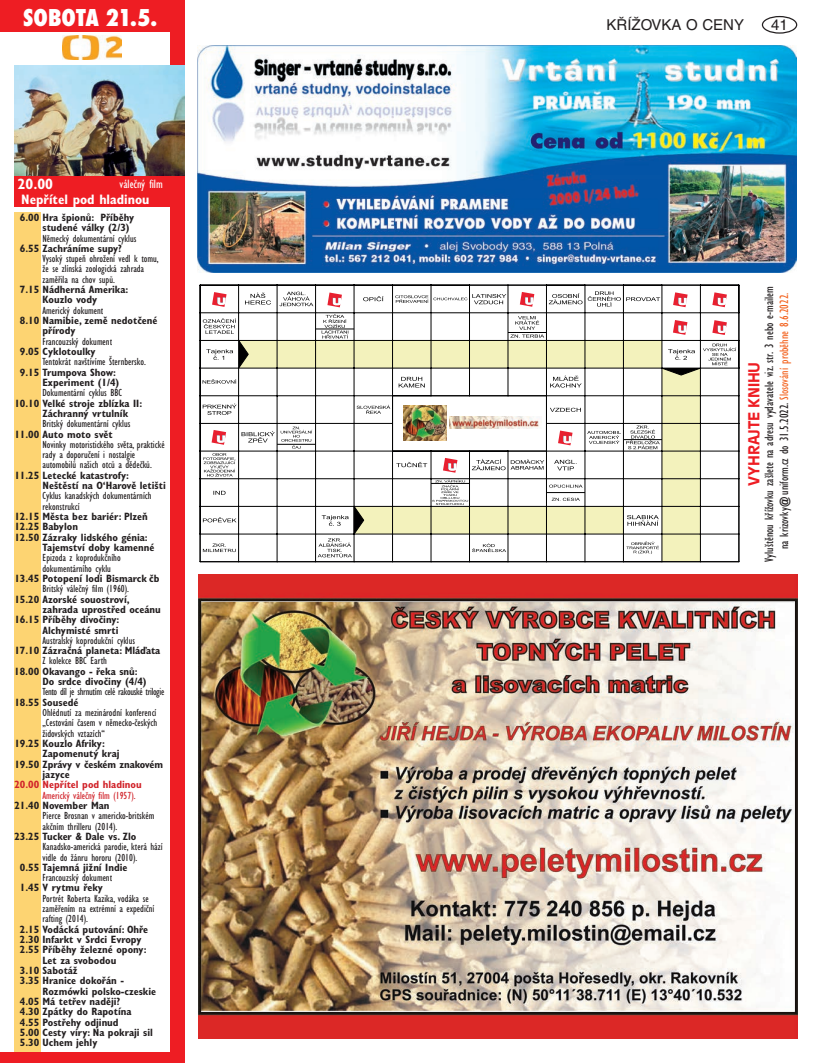
<style>
.page{position:relative;width:815px;height:1063px;background:#fff}
.page>*{position:absolute;margin:0;border:0;box-sizing:border-box;transform-origin:0 0}
.t1{font:800 condensed 22.5px "Futura";color:#fff}
.t2{font:15px "Helvetica CE";color:#231f20}
.t3{font:700 15px "Antique Olive CE";letter-spacing:-.01em;color:#ee1d23}
.t4{font:700 condensed 15px "Gill Sans CE";color:#fff}
.t5{font:700 condensed 13.75px "Gill Sans CE";color:#fff}
.t6{font:condensed 12.5px/15px "Gill Sans CE";color:#231f20;text-align:center}
.t7{font:condensed 12.5px "Gill Sans CE";color:#fff}
.t8{font:700 condensed 10.62px/10.4px "Gill Sans CE";color:#231f20}
.t9{font:condensed 10.62px/10.4px "Gill Sans CE";color:#231f20}
.t10{font:condensed 10.62px "Gill Sans CE";letter-spacing:-.03em;color:#231f20}
.t11{font:condensed 10.62px "Gill Sans CE";color:#d1232a}
.t12{font:700 condensed 10.62px "Gill Sans CE";color:#d1232a}
.s1{color:#f36421}
</style>
<div class="page">
<div style="left:762px;top:16px;width:35px;height:18px;border:1px solid #231f20;border-radius:50%"></div>
<div style="left:0;top:0;width:184px;height:32px;background:#ee1d23"></div>
<div style="left:14px;top:175px;width:167px;height:32px;background:#ee1d23"></div>
<img style="left:63px;top:35px;width:58px;height:24px">
<div style="left:170px;top:0;width:14px;height:1063px;background:#ee1d23"></div>
<div style="left:0;top:1052px;width:184px;height:11px;background:#ee1d23"></div>
<div style="left:14px;top:213px;width:27px;height:839px;background:#fdd472"></div>
<img style="left:14px;top:66px;width:170px;height:109px">
<img style="left:198px;top:46px;width:599px;height:227px">
<img style="left:198px;top:574px;width:599px;height:464px">
<svg style="left:200px;top:285px;width:540px;height:277px"></svg>
<img style="left:449px;top:417px;width:93px;height:12px">
<img style="left:403px;top:405px;width:43px;height:35px">
<h1 class="t1" style="left:23px;top:2px;width:136px">SOBOTA 21.5.</h1>
<h2 class="t2" style="left:606px;top:16px;width:139px">KŘÍŽOVKA O CENY</h2>
<h2 class="t2" style="left:771px;top:16px;width:18px">41</h2>
<h2 class="t4" style="left:18px;top:175px;width:37px">20.00</h2>
<p class="t5" style="left:21px;top:191px;width:130px">Nepřítel pod hladinou</p>
<p class="t7" style="left:120px;top:176px;width:44px">válečný film</p>
<p class="t8" style="left:43px;top:212px;width:93px;text-indent:-23px">6.00 Hra špionů: Příběhy studené války (2/3)</p>
<p class="t9" style="left:43px;top:233px;width:95px">Německý dokumentární cyklus</p>
<p class="t8" style="left:20px;top:243px;width:104px">6.55 Zachráníme supy?</p>
<p class="t9" style="left:43px;top:253px;width:118px">Vysoký stupeň ohrožení vedl k tomu, že se zlínská zoologická zahrada zaměřila na chov supů.</p>
<p class="t8" style="left:43px;top:284px;width:87px;text-indent:-23px">7.15 Nádherná Amerika:<br>Kouzlo vody</p>
<p class="t9" style="left:43px;top:305px;width:62px">Americký dokument</p>
<p class="t8" style="left:43px;top:315px;width:116px;text-indent:-23px">8.10 Namibie, země nedotčené přírody</p>
<p class="t9" style="left:43px;top:336px;width:71px">Francouzský dokument</p>
<p class="t8" style="left:20px;top:346px;width:77px">9.05 Cyklotoulky</p>
<p class="t9" style="left:43px;top:357px;width:105px">Tentokrát navštívíme Šternbersko.</p>
<p class="t8" style="left:43px;top:367px;width:78px;text-indent:-23px">9.15 Trumpova Show:<br>Experiment (1/4)</p>
<p class="t9" style="left:43px;top:388px;width:81px">Dokumentární cyklus BBC</p>
<p class="t8" style="left:43px;top:398px;width:101px;text-indent:-28px">10.10 Velké stroje zblízka II:<br>Záchranný vrtulník</p>
<p class="t9" style="left:43px;top:418px;width:89px">Britský dokumentární cyklus</p>
<p class="t8" style="left:14px;top:429px;width:100px">11.00 Auto moto svět</p>
<p class="t9" style="left:43px;top:439px;width:124px">Novinky motoristického světa, praktické rady a doporučení i nostalgie automobilů našich otců a dědečků.</p>
<p class="t8" style="left:43px;top:470px;width:125px;text-indent:-28px">11.25 Letecké katastrofy:<br>Neštěstí na O‘Harově letišti</p>
<p class="t9" style="left:43px;top:491px;width:111px">Cyklus kanadských dokumentárních rekonstrukcí</p>
<p class="t8" style="left:14px;top:511px;width:135px">12.15 Města bez bariér: Plzeň</p>
<p class="t8" style="left:14px;top:522px;width:65px">12.25 Babylon</p>
<p class="t8" style="left:14px;top:532px;width:135px">12.50 Zázraky lidského génia:</p>
<p class="t8" style="left:43px;top:542px;width:113px">Tajemství doby kamenné</p>
<p class="t9" style="left:43px;top:553px;width:80px">Epizoda z koprodukčního dokumentárního cyklu</p>
<p class="t8" style="left:14px;top:573px;width:147px">13.45 Potopení lodi Bismarck čb</p>
<p class="t9" style="left:43px;top:584px;width:88px">Britský válečný film (1960).</p>
<p class="t8" style="left:14px;top:594px;width:117px">15.20 Azorské souostroví,</p>
<p class="t8" style="left:43px;top:604px;width:120px">zahrada uprostřed oceánu</p>
<p class="t8" style="left:14px;top:614px;width:107px">16.15 Příběhy divočiny:</p>
<p class="t8" style="left:43px;top:625px;width:78px">Alchymisté smrti</p>
<p class="t9" style="left:43px;top:635px;width:94px">Australský koprodukční cyklus</p>
<p class="t8" style="left:14px;top:645px;width:147px">17.10 Zázračná planeta: Mláďata</p>
<p class="t9" style="left:43px;top:656px;width:66px">Z kolekce BBC Earth</p>
<p class="t8" style="left:43px;top:666px;width:106px;text-indent:-28px">18.00 Okavango - řeka snů:<br>Do srdce divočiny (4/4)</p>
<p class="t10" style="left:43px;top:686px;width:123px">Tento díl je shrnutím celé rakouské trilogie</p>
<p class="t8" style="left:14px;top:697px;width:66px">18.55 Sousedé</p>
<p class="t9" style="left:43px;top:707px;width:116px;text-align:justify">Ohlédnutí za mezinárodní konferencí „Cestování časem v německo-českých židovských vztazích“</p>
<p class="t8" style="left:14px;top:738px;width:92px">19.25 Kouzlo Afriky:</p>
<p class="t8" style="left:43px;top:749px;width:79px">Zapomenutý kraj</p>
<p class="t8" style="left:14px;top:759px;width:150px">19.50 Zprávy v českém znakovém</p>
<p class="t8" style="left:43px;top:769px;width:29px">jazyce</p>
<p class="t12" style="left:14px;top:778px;width:129px">20.00 Nepřítel pod hladinou</p>
<p class="t11" style="left:43px;top:789px;width:95px">Americký válečný film (1957).</p>
<p class="t8" style="left:14px;top:800px;width:97px">21.40 November Man</p>
<p class="t9" style="left:43px;top:811px;width:113px">Pierce Brosnan v americko-britském akčním thrilleru (2014).</p>
<p class="t8" style="left:14px;top:831px;width:124px">23.25 Tucker &amp; Dale vs. Zlo</p>
<p class="t9" style="left:43px;top:841px;width:122px">Kanadsko-americká parodie, která hází vidle do žánru hororu (2010).</p>
<p class="t8" style="left:20px;top:862px;width:109px">0.55 Tajemná jižní Indie</p>
<p class="t9" style="left:43px;top:872px;width:71px">Francouzský dokument</p>
<p class="t8" style="left:20px;top:883px;width:84px">1.45 V rytmu řeky</p>
<p class="t9" style="left:43px;top:893px;width:113px">Portrét Roberta Kazika, vodáka se zaměřením na extrémní a expediční rafting (2014).</p>
<p class="t8" style="left:20px;top:924px;width:130px">2.15 Vodácká putování: Ohře</p>
<p class="t8" style="left:20px;top:934px;width:123px">2.30 Infarkt v Srdci Evropy</p>
<p class="t8" style="left:20px;top:945px;width:128px">2.55 Příběhy železné opony:</p>
<p class="t8" style="left:43px;top:955px;width:75px">Let za svobodou</p>
<p class="t8" style="left:20px;top:965px;width:59px">3.10 Sabotáž</p>
<p class="t8" style="left:20px;top:976px;width:106px">3.35 Hranice dokořán -</p>
<p class="t8" style="left:43px;top:986px;width:115px">Rozmówki polsko-czeskie</p>
<p class="t8" style="left:20px;top:996px;width:102px">4.05 Má tetřev naději?</p>
<p class="t8" style="left:20px;top:1007px;width:113px">4.30 Zpátky do Rapotína</p>
<p class="t8" style="left:20px;top:1017px;width:100px">4.55 Postřehy odjinud</p>
<p class="t8" style="left:20px;top:1027px;width:134px">5.00 Cesty víry: Na pokraji sil</p>
<p class="t8" style="left:20px;top:1037px;width:79px">5.30 Uchem jehly</p>
<p class="t6" style="left:762px;top:562px;width:277px;rotate:-90deg">Vyluštěnou křížovku zašlete na adresu vydavatele viz. str. 3 nebo e-mailem na krizovky@uniform.cz do 31.5.2022. <span class="s1">Slosování proběhne 8.6.2022.</span></p>
<h2 class="t3" style="left:745px;top:486px;width:125px;rotate:-90deg">VYHRAJTE KNIHU</h2>
</div>
